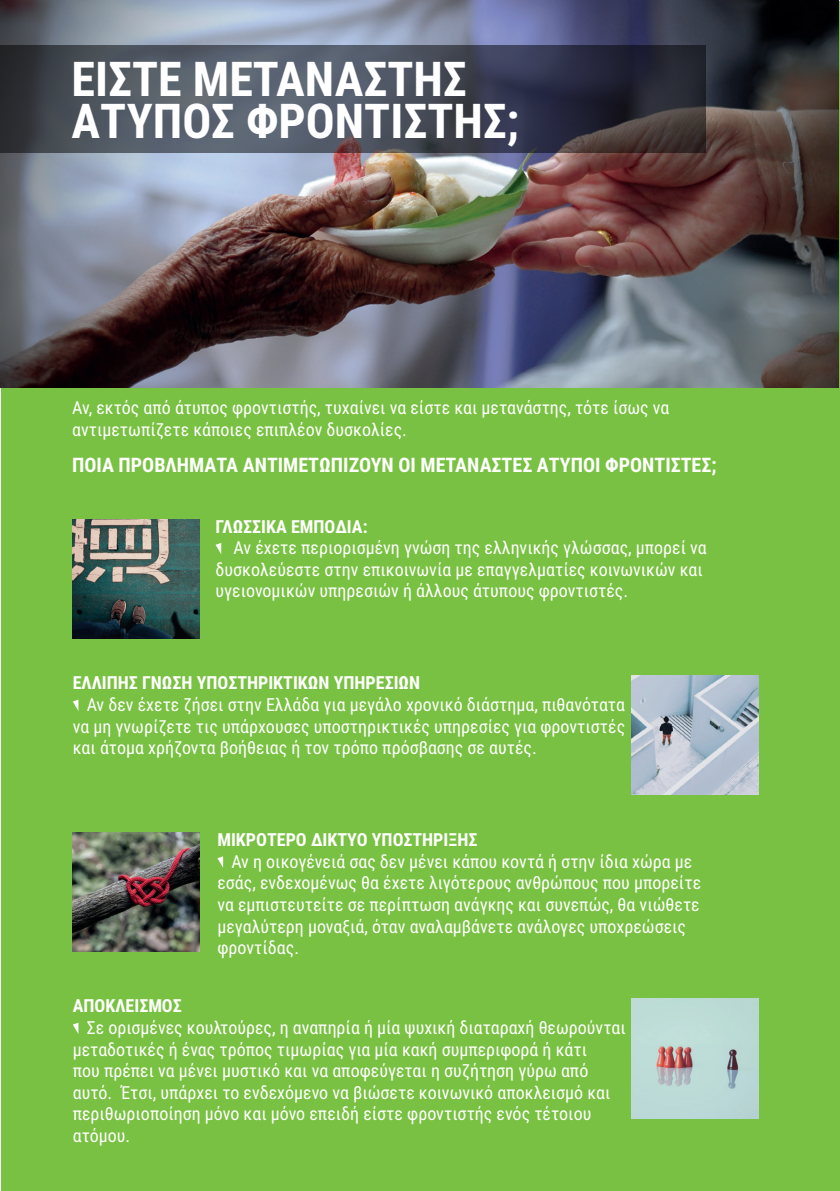
<style>
.page{position:relative;width:840px;height:1191px;background:#fff}
.page>*{position:absolute;margin:0;border:0;box-sizing:border-box;transform-origin:0 0}
.t1{font:700 48px/42px "Roboto Condensed";color:#fff}
.t2{font:700 20px "Roboto Condensed";color:#fff}
.t3{font:18px/21.6px "Roboto Condensed";color:#fff}
.t4{font:700 18px "Roboto Condensed";color:#fff}
</style>
<div class="page">
<div style="left:1px;top:1px;width:838px;height:1190px;background:#79c142"></div>
<img style="left:0;top:0;width:838px;height:387px">
<img style="left:73px;top:519px;width:126px;height:119px">
<svg style="left:215px;top:543px;width:6px;height:11px"></svg>
<svg style="left:73px;top:699px;width:5px;height:11px"></svg>
<img style="left:631px;top:676px;width:126px;height:119px">
<img style="left:73px;top:832px;width:126px;height:119px">
<svg style="left:217px;top:856px;width:6px;height:11px"></svg>
<svg style="left:73px;top:1023px;width:5px;height:10px"></svg>
<img style="left:631px;top:999px;width:126px;height:119px">
<svg style="left:0;top:45px;width:705px;height:108px;background:#444854"></svg>
<h1 class="t1" style="left:72px;top:56px;width:449px">ΕΙΣΤΕ ΜΕΤΑΝΑΣΤΗΣ<br>ΑΤΥΠΟΣ ΦΡΟΝΤΙΣΤΗΣ;</h1>
<p class="t3" style="left:72px;top:396px;width:598px">Αν, εκτός από άτυπος φροντιστής, τυχαίνει να είστε και μετανάστης, τότε ίσως να αντιμετωπίζετε κάποιες επιπλέον δυσκολίες.</p>
<p class="t2" style="left:72px;top:451px;width:645px">ΠΟΙΑ ΠΡΟΒΛΗΜΑΤΑ ΑΝΤΙΜΕΤΩΠΙΖΟΥΝ ΟΙ ΜΕΤΑΝΑΣΤΕΣ ΑΤΥΠΟΙ ΦΡΟΝΤΙΣΤΕΣ;</p>
<p class="t4" style="left:215px;top:513px;width:153px">ΓΛΩΣΣΙΚΑ ΕΜΠΟΔΙΑ:</p>
<p class="t3" style="left:215px;top:536px;width:492px;text-indent:18px">Αν έχετε περιορισμένη γνώση της ελληνικής γλώσσας, μπορεί να δυσκολεύεστε στην επικοινωνία με επαγγελματίες κοινωνικών και υγειονομικών υπηρεσιών ή άλλους άτυπους φροντιστές.</p>
<p class="t4" style="left:73px;top:670px;width:349px">ΕΛΛΙΠΗΣ ΓΝΩΣΗ ΥΠΟΣΤΗΡΙΚΤΙΚΩΝ ΥΠΗΡΕΣΙΩΝ</p>
<p class="t3" style="left:73px;top:693px;width:553px;text-align:justify;text-indent:14px">Αν δεν έχετε ζήσει στην Ελλάδα για μεγάλο χρονικό διάστημα, πιθανότατα να μη γνωρίζετε τις υπάρχουσες υποστηρικτικές υπηρεσίες για φροντιστές και άτομα χρήζοντα βοήθειας ή τον τρόπο πρόσβασης σε αυτές.</p>
<p class="t4" style="left:217px;top:827px;width:261px">ΜΙΚΡΟΤΕΡΟ ΔΙΚΤΥΟ ΥΠΟΣΤΗΡΙΞΗΣ</p>
<p class="t3" style="left:217px;top:849px;width:485px;text-indent:14px">Αν η οικογένειά σας δεν μένει κάπου κοντά ή στην ίδια χώρα με εσάς, ενδεχομένως θα έχετε λιγότερους ανθρώπους που μπορείτε να εμπιστευτείτε σε περίπτωση ανάγκης και συνεπώς, θα νιώθετε μεγαλύτερη μοναξιά, όταν αναλαμβάνετε ανάλογες υποχρεώσεις φροντίδας.</p>
<p class="t4" style="left:73px;top:993px;width:110px">ΑΠΟΚΛΕΙΣΜΟΣ</p>
<p class="t3" style="left:73px;top:1016px;width:554px;text-indent:14px">Σε ορισμένες κουλτούρες, η αναπηρία ή μία ψυχική διαταραχή θεωρούνται μεταδοτικές ή ένας τρόπος τιμωρίας για μία κακή συμπεριφορά ή κάτι<br>που πρέπει να μένει μυστικό και να αποφεύγεται η συζήτηση γύρω από αυτό. Έτσι, υπάρχει το ενδεχόμενο να βιώσετε κοινωνικό αποκλεισμό και περιθωριοποίηση μόνο και μόνο επειδή είστε φροντιστής ενός τέτοιου ατόμου.</p>
</div>
